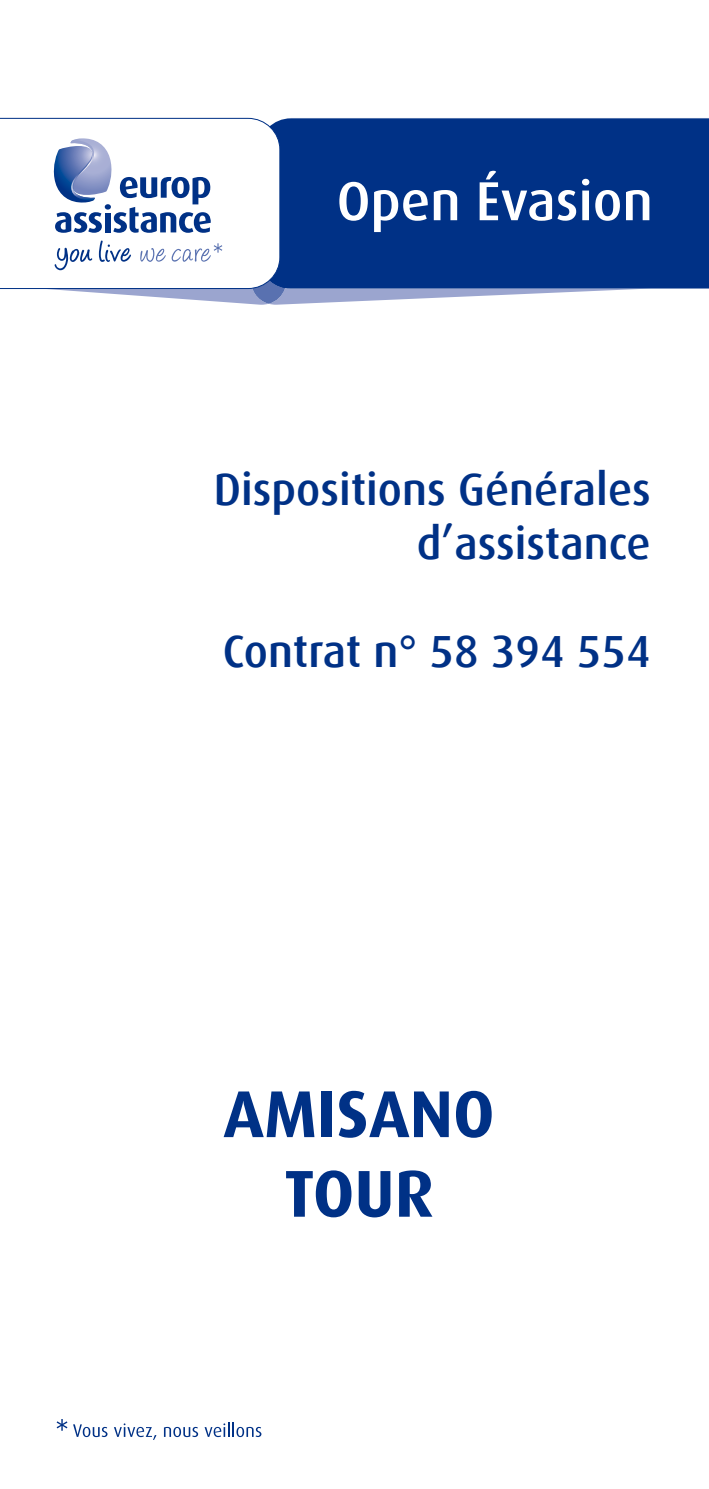
<style>
.page{position:relative;width:709px;height:1489px;background:#fff}
.page>*{position:absolute;margin:0;border:0;box-sizing:border-box;transform-origin:0 0}
.t1{font:700 66.25px "Dax";color:#003186}
.t2{font:500 55px "Dax";color:#fff}
.t3{font:500 45px "Dax";color:#003186}
</style>
<div class="page">
<svg style="left:73px;top:1424px;width:34px;height:12px"></svg>
<svg style="left:114px;top:1423px;width:42px;height:16px"></svg>
<svg style="left:164px;top:1426px;width:34px;height:10px"></svg>
<svg style="left:204px;top:1422px;width:57px;height:14px"></svg>
<svg style="left:57px;top:1419px;width:10px;height:11px"></svg>
<svg style="left:270px;top:288px;width:439px;height:17px"></svg>
<div style="left:280px;top:118px;width:429px;height:170px;background:#003186"></div>
<svg style="left:47px;top:289px;width:220px;height:16px"></svg>
<svg style="left:250px;top:126px;width:37px;height:178px;background:#274e98"></svg>
<svg style="left:0;top:118px;width:280px;height:171px"></svg>
<svg style="left:140px;top:248px;width:26px;height:14px"></svg>
<svg style="left:55px;top:248px;width:37px;height:22px"></svg>
<svg style="left:99px;top:240px;width:32px;height:22px"></svg>
<svg style="left:172px;top:243px;width:50px;height:19px"></svg>
<svg style="left:52px;top:138px;width:159px;height:95px"></svg>
<p class="t2" style="left:337px;top:170px;width:318px">Open Évasion</p>
<p class="t3" style="left:214px;top:464px;width:438px">Dispositions Générales</p>
<p class="t3" style="left:417px;top:518px;width:235px">d’assistance</p>
<p class="t3" style="left:223px;top:626px;width:429px">Contrat n° 58 394 554</p>
<p class="t1" style="left:223px;top:1076px;width:273px">AMISANO</p>
<p class="t1" style="left:284px;top:1156px;width:151px">TOUR</p>
</div>
